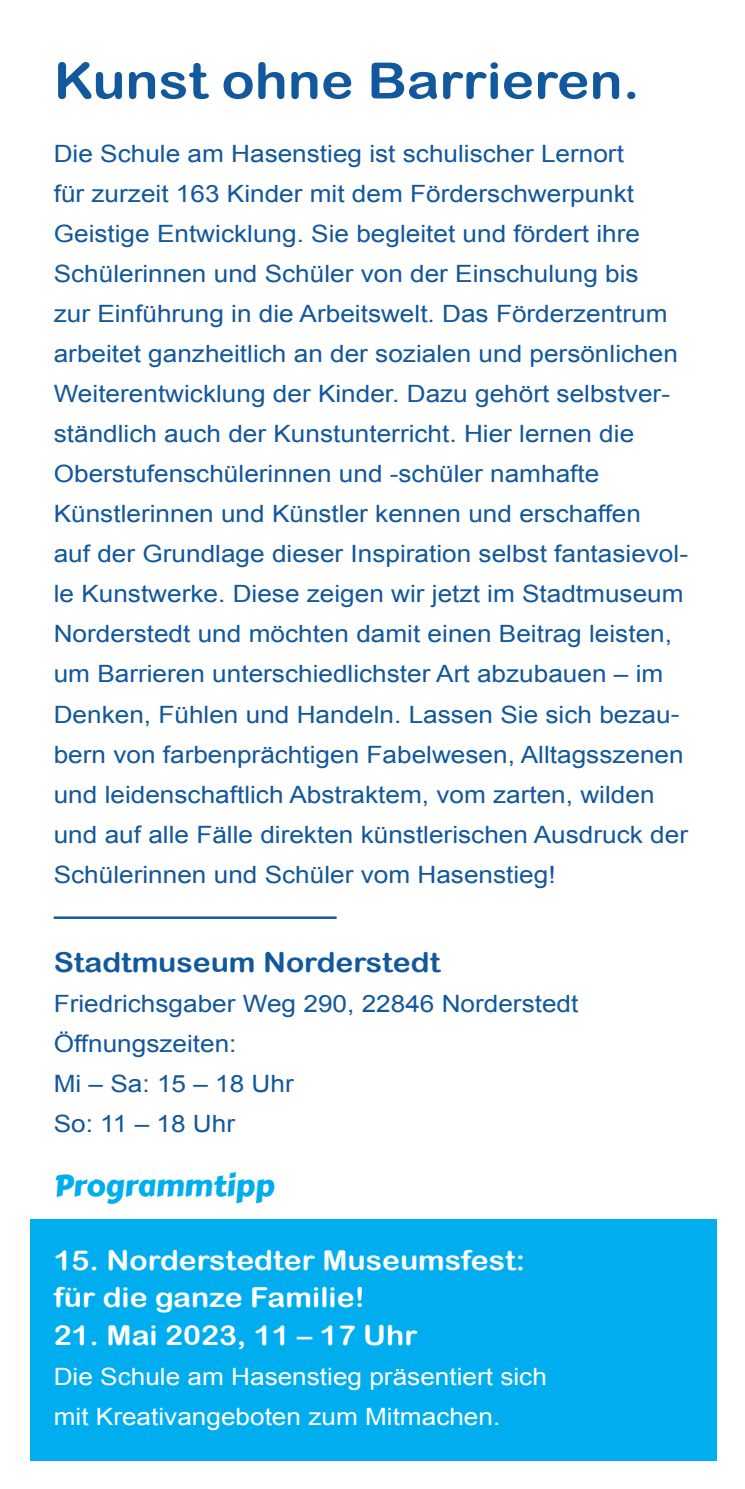
<style>
.page{position:relative;width:745px;height:1489px;background:#fff}
.page>*{position:absolute;margin:0;border:0;box-sizing:border-box;transform-origin:0 0}
.t1{font:50px "Arial Rounded MT Bold";color:#12589c;scale:1.1 1}
.t2{font:30px "Carter One";color:#00aeef}
.t3{font:27.5px/37.5px "Arial Rounded MT Bold";color:#fff;scale:1.1 1}
.t4{font:27.5px "Arial Rounded MT Bold";color:#12589c;scale:1.1 1}
.t5{font:23.75px/40px "Arial";color:#12589c;scale:1.1 1}
.t6{font:23.75px/40px "Arial";color:#fff;scale:1.1 1}
</style>
<div class="page">
<hr style="left:54px;top:916px;width:282px;height:2px;background:#12589c">
<div style="left:30px;top:1218px;width:686px;height:242px;background:#00aeef"></div>
<h1 class="t1" style="left:54px;top:51px;width:534px">Kunst ohne Barrieren.</h1>
<p class="t5" style="left:54px;top:134px;width:578px">Die Schule am Hasenstieg ist schulischer Lernort<br>für zurzeit 163 Kinder mit dem Förderschwerpunkt Geistige Entwicklung. Sie begleitet und fördert ihre Schülerinnen und Schüler von der Einschulung bis<br>zur Einführung in die Arbeitswelt. Das Förderzentrum arbeitet ganzheitlich an der sozialen und persönlichen Weiterentwicklung der Kinder. Dazu gehört selbstver&shy;ständlich auch der Kunstunterricht. Hier lernen die Oberstufenschülerinnen und -schüler namhafte Künstlerinnen und Künstler kennen und erschaffen<br>auf der Grundlage dieser Inspiration selbst fantasievol&shy;le Kunstwerke. Diese zeigen wir jetzt im Stadtmuseum Norderstedt und möchten damit einen Beitrag leisten, um Barrieren unterschiedlichster Art abzubauen – im Denken, Fühlen und Handeln. Lassen Sie sich bezau&shy;bern von farbenprächtigen Fabelwesen, Alltagsszenen und leidenschaftlich Abstraktem, vom zarten, wilden und auf alle Fälle direkten künstlerischen Ausdruck der Schülerinnen und Schüler vom Hasenstieg!</p>
<p class="t4" style="left:54px;top:945px;width:353px">Stadtmuseum Norderstedt</p>
<p class="t5" style="left:54px;top:983px;width:478px">Friedrichsgaber Weg 290, 22846 Norderstedt<br>Öffnungszeiten:<br>Mi – Sa: 15 – 18 Uhr<br>So: 11 – 18 Uhr</p>
<p class="t2" style="left:54px;top:1162px;width:222px">Programmtipp</p>
<p class="t3" style="left:54px;top:1240px;width:430px">15. Norderstedter Museumsfest: für die ganze Familie!</p>
<p class="t3" style="left:54px;top:1315px;width:332px">21. Mai 2023, 11 – 17 Uhr</p>
<p class="t6" style="left:54px;top:1356px;width:449px">Die Schule am Hasenstieg präsentiert sich mit Kreativangeboten zum Mitmachen.</p>
</div>
